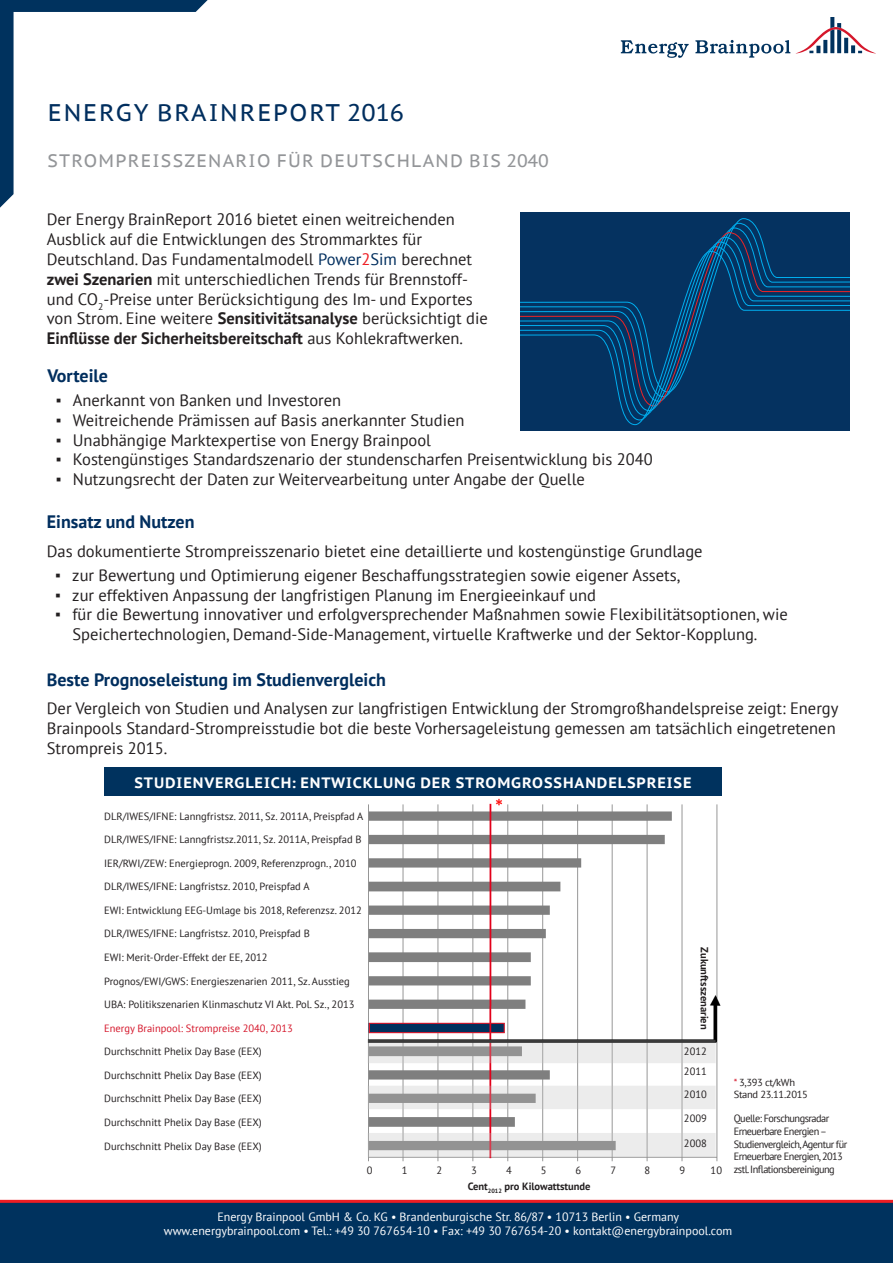
<style>
.page{position:relative;width:893px;height:1263px;background:#fff}
.page>*{position:absolute;margin:0;border:0;box-sizing:border-box;transform-origin:0 0}
.t1{font:24px "PT Sans Caption";letter-spacing:.08em;color:#002e5e}
.t2{font:700 18px "PT Sans";color:#002e5e}
.t3{font:18px "PT Sans Caption";letter-spacing:.07em;color:#939598}
.t4{font:16.5px/19.8px "PT Sans";color:#231f20}
.t5{font:700 15px "PT Sans Caption";letter-spacing:.06em;color:#fff}
.t6{font:12px/14.4px "PT Sans";color:#fff;text-align:center}
.t7{font:10.5px "PT Sans";color:#231f20}
.t8{font:10.5px/12.6px "PT Sans";letter-spacing:-.05em;color:#231f20}
.t9{font:700 10.5px "PT Sans";color:#231f20}
.t10{font:10.5px "PT Sans";color:#d5172b}
.t11{font:10.2px/12.6px "PT Sans";letter-spacing:-.03em;color:#231f20}
.s1{color:#002e5e}
.s2{color:#ee1d23}
.s3{font-weight:700}
.s4{font-family:"Arial"}
.s5{color:#d5172b}
</style>
<div class="page">
<svg style="left:0;top:0;width:208px;height:208px"></svg>
<div style="left:0;top:1200px;width:893px;height:63px;background:#00325e"></div>
<svg style="left:621px;top:40px;width:68px;height:18px"></svg>
<svg style="left:695px;top:17px;width:181px;height:41px"></svg>
<img style="left:367px;top:798px;width:354px;height:364px">
<div style="left:684px;top:1139px;width:30px;height:14px;background:#ececec"></div>
<div style="left:684px;top:1090px;width:30px;height:13px;background:#ececec"></div>
<div style="left:684px;top:1046px;width:30px;height:14px;background:#ececec"></div>
<div style="left:684px;top:1113px;width:30px;height:14px;background:#fff"></div>
<div style="left:684px;top:1067px;width:30px;height:13px;background:#fff"></div>
<div style="left:695px;top:938px;width:14px;height:100px;background:#fff"></div>
<div style="left:369px;top:1023px;width:136px;height:10px;border:1px solid #d5172b"></div>
<div style="left:104px;top:768px;width:618px;height:28px;background:#00325e"></div>
<div style="left:520px;top:213px;width:329px;height:218px;background:#053260"></div>
<svg style="left:520px;top:250px;width:329px;height:176px"></svg>
<h1 class="t1" style="left:48px;top:97px;width:358px">ENERGY BRAINREPORT 2016</h1>
<p class="t3" style="left:47px;top:149px;width:503px">STROMPREISSZENARIO FÜR DEUTSCHLAND BIS 2040</p>
<p class="t4" style="left:47px;top:209px;width:442px">Der Energy BrainReport 2016 bietet einen weitreichenden Ausblick auf die Entwicklungen des Strommarktes für Deutschland. Das Fundamentalmodell <span class="s1">Power</span><span class="s2">2</span><span class="s1">Sim</span> berechnet <span class="s3">zwei Szenarien</span> mit unterschiedlichen Trends für Brennstoff&shy;und CO<sub>2</sub>-Preise unter Berücksichtigung des Im- und Exportes von Strom. Eine weitere <span class="s3">Sensitivitätsanalyse</span> berücksichtigt die <span class="s3">Einflüsse der Sicherheitsbereitschaft</span> aus Kohlekraftwerken.</p>
<p class="t2" style="left:47px;top:364px;width:62px">Vorteile</p>
<p class="t4" style="left:56px;top:390px;width:287px"><span class="s4">▪</span> Anerkannt von Banken und Investoren</p>
<p class="t4" style="left:56px;top:410px;width:410px"><span class="s4">▪</span> Weitreichende Prämissen auf Basis anerkannter Studien</p>
<p class="t4" style="left:56px;top:429px;width:377px"><span class="s4">▪</span> Unabhängige Marktexpertise von Energy Brainpool</p>
<p class="t4" style="left:56px;top:449px;width:598px"><span class="s4">▪</span> Kostengünstiges Standardszenario der stundenscharfen Preisentwicklung bis 2040</p>
<p class="t4" style="left:56px;top:469px;width:531px"><span class="s4">▪</span> Nutzungsrecht der Daten zur Weitervearbeitung unter Angabe der Quelle</p>
<p class="t2" style="left:47px;top:510px;width:149px">Einsatz und Nutzen</p>
<p class="t4" style="left:47px;top:541px;width:657px">Das dokumentierte Strompreisszenario bietet eine detaillierte und kostengünstige Grundlage</p>
<p class="t4" style="left:55px;top:565px;width:627px"><span class="s4">▪</span> zur Bewertung und Optimierung eigener Beschaffungsstrategien sowie eigener Assets,</p>
<p class="t4" style="left:55px;top:584px;width:542px"><span class="s4">▪</span> zur effektiven Anpassung der langfristigen Planung im Energieeinkauf und</p>
<p class="t4" style="left:72px;top:604px;width:717px;text-indent:-17px"><span class="s4">▪</span> für die Bewertung innovativer und erfolgversprechender Maßnahmen sowie Flexibilitätsoptionen, wie<br>Speichertechnologien, Demand-Side-Management, virtuelle Kraftwerke und der Sektor-Kopplung.</p>
<p class="t2" style="left:47px;top:668px;width:341px">Beste Prognoseleistung im Studienvergleich</p>
<p class="t4" style="left:47px;top:698px;width:793px">Der Vergleich von Studien und Analysen zur langfristigen Entwicklung der Stromgroßhandelspreise zeigt: Energy<br>Brainpools Standard-Strompreisstudie bot die beste Vorhersageleistung gemessen am tatsächlich eingetretenen<br>Strompreis 2015.</p>
<p class="t5" style="left:134px;top:772px;width:559px">STUDIENVERGLEICH: ENTWICKLUNG DER STROMGROSSHANDELSPREISE</p>
<p class="t7" style="left:104px;top:809px;width:261px">DLR/IWES/IFNE: Lanngfristsz. 2011, Sz. 2011A, Preispfad A</p>
<p class="t7" style="left:104px;top:833px;width:259px">DLR/IWES/IFNE: Lanngfristsz.2011, Sz. 2011A, Preispfad B</p>
<p class="t7" style="left:104px;top:856px;width:254px">IER/RWI/ZEW: Energieprogn. 2009, Referenzprogn., 2010</p>
<p class="t7" style="left:104px;top:880px;width:207px">DLR/IWES/IFNE: Langfristsz. 2010, Preispfad A</p>
<p class="t7" style="left:104px;top:903px;width:259px">EWI: Entwicklung EEG-Umlage bis 2018, Referenzsz. 2012</p>
<p class="t7" style="left:104px;top:927px;width:207px">DLR/IWES/IFNE: Langfristsz. 2010, Preispfad B</p>
<p class="t7" style="left:104px;top:950px;width:165px">EWI: Merit-Order-Effekt der EE, 2012</p>
<p class="t7" style="left:104px;top:974px;width:247px">Prognos/EWI/GWS: Energieszenarien 2011, Sz. Ausstieg</p>
<p class="t7" style="left:104px;top:998px;width:252px">UBA: Politikszenarien Klinmaschutz VI Akt. Pol. Sz., 2013</p>
<p class="t10" style="left:104px;top:1021px;width:190px">Energy Brainpool: Strompreise 2040, 2013</p>
<p class="t7" style="left:104px;top:1045px;width:159px">Durchschnitt Phelix Day Base (EEX)</p>
<p class="t7" style="left:104px;top:1068px;width:159px">Durchschnitt Phelix Day Base (EEX)</p>
<p class="t7" style="left:104px;top:1092px;width:159px">Durchschnitt Phelix Day Base (EEX)</p>
<p class="t7" style="left:104px;top:1115px;width:159px">Durchschnitt Phelix Day Base (EEX)</p>
<p class="t7" style="left:104px;top:1139px;width:159px">Durchschnitt Phelix Day Base (EEX)</p>
<p class="t9" style="left:711px;top:947px;width:84px;rotate:90deg">Zukunftsszenarien</p>
<p class="t7" style="left:684px;top:1044px;width:24px">2012</p>
<p class="t7" style="left:684px;top:1065px;width:24px">2011</p>
<p class="t7" style="left:684px;top:1087px;width:24px">2010</p>
<p class="t7" style="left:684px;top:1111px;width:24px">2009</p>
<p class="t7" style="left:684px;top:1137px;width:24px">2008</p>
<p class="t7" style="left:367px;top:1163px;width:7px">0</p>
<p class="t7" style="left:402px;top:1163px;width:7px">1</p>
<p class="t7" style="left:436px;top:1163px;width:7px">2</p>
<p class="t7" style="left:471px;top:1163px;width:7px">3</p>
<p class="t7" style="left:506px;top:1163px;width:7px">4</p>
<p class="t7" style="left:541px;top:1163px;width:7px">5</p>
<p class="t7" style="left:576px;top:1163px;width:7px">6</p>
<p class="t7" style="left:610px;top:1163px;width:7px">7</p>
<p class="t7" style="left:645px;top:1163px;width:7px">8</p>
<p class="t7" style="left:679px;top:1163px;width:7px">9</p>
<p class="t7" style="left:711px;top:1163px;width:13px">10</p>
<p class="t9" style="left:468px;top:1179px;width:124px">Cent<sub>2012</sub> pro Kilowattstunde</p>
<p class="t11" style="left:734px;top:1075px;width:76px"><span class="s5">*</span> 3,393 ct/kWh<br>Stand 23.11.2015</p>
<p class="t8" style="left:734px;top:1112px;width:115px">Quelle: Forschungsradar<br>Erneuerbare Energien –<br>Studienvergleich,Agentur für<br>Erneuerbare Energien, 2013 zstl. Inflationsbereinigung</p>
<p class="t6" style="left:164px;top:1209px;width:570px">Energy Brainpool GmbH &amp; Co. KG • Brandenburgische Str. 86/87 • 10713 Berlin • Germany www.energybrainpool.com • Tel.: +49 30 767654-10 • Fax: +49 30 767654-20 • kontakt@energybrainpool.com</p>
</div>
